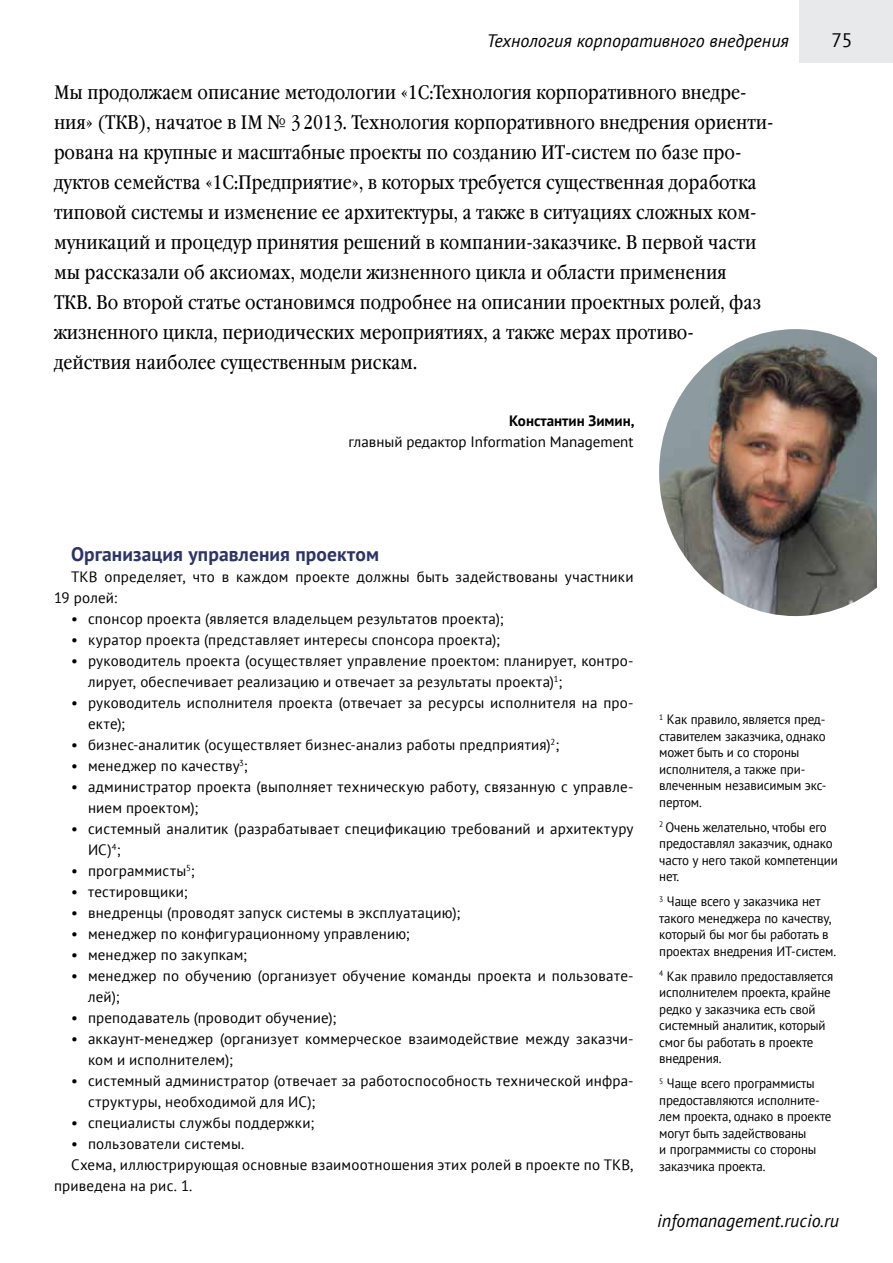
<style>
.page{position:relative;width:893px;height:1263px;background:#fff}
.page>*{position:absolute;margin:0;border:0;box-sizing:border-box;transform-origin:0 0}
.t1{font:19.5px/30px "Garamond Book Narrow C";color:#000}
.t2{font:700 19.5px "PT Sans";letter-spacing:.005em;color:#2d3467}
.t3{font:19.5px "PT Sans";color:#000}
.t4{font:italic 18px "PT Sans";color:#000}
.t5{font:15px/21px "PT Sans";letter-spacing:.015em;color:#000}
.t6{font:700 15px "PT Sans";color:#000}
.t7{font:13.5px/16.5px "PT Sans";letter-spacing:-.01em;color:#000;scale:.96 1}
</style>
<div class="page">
<div style="left:800px;top:0;width:93px;height:62px;background:#e8e9ea"></div>
<img style="left:659px;top:329px;width:218px;height:287px">
<p class="t4" style="left:487px;top:29px;width:304px">Технология корпоративного внедрения</p>
<p class="t1" style="left:54px;top:78px;width:721px">Мы продолжаем описание методологии «1С:Технология корпоративного внедре&shy;ния» (ТКВ), начатое в IM № 32013. Технология корпоративного внедрения ориенти&shy;рована на крупные и масштабные проекты по созданию ИТ-систем по базе про&shy;дуктов семейства «1С:Предприятие», в которых требуется существенная доработка типовой системы и изменение ее архитектуры, а также в ситуациях сложных ком&shy;муникаций и процедур принятия решений в компании-заказчике. В первой части мы рассказали об аксиомах, модели жизненного цикла и области применения<br>ТКВ. Во второй статье остановимся подробнее на описании проектных ролей, фаз жизненного цикла, периодических мероприятиях, а также мерах противо&shy;действия наиболее существенным рискам.</p>
<p class="t6" style="left:509px;top:411px;width:127px">Константин Зимин,</p>
<p class="t5" style="left:349px;top:431px;width:286px">главный редактор Information Management</p>
<h1 class="t3" style="left:831px;top:28px;width:23px">75</h1>
<h1 class="t2" style="left:71px;top:541px;width:310px">Организация управления проектом</h1>
<p class="t5" style="left:54px;top:566px;width:581px;text-indent:17px">ТКВ определяет, что в каждом проекте должны быть задействованы участники<br>19 ролей:</p>
<p class="t5" style="left:71px;top:608px;width:434px">• спонсор проекта (является владельцем результатов проекта);</p>
<p class="t5" style="left:71px;top:629px;width:431px">• куратор проекта (представляет интересы спонсора проекта);</p>
<p class="t5" style="left:88px;top:650px;width:547px;text-indent:-17px">• руководитель проекта (осуществляет управление проектом: планирует, контро&shy;лирует, обеспечивает реализацию и отвечает за результаты проекта)<sup>1</sup>;</p>
<p class="t5" style="left:88px;top:692px;width:547px;text-indent:-17px">• руководитель исполнителя проекта (отвечает за ресурсы исполнителя на про&shy;екте);</p>
<p class="t5" style="left:71px;top:734px;width:490px">• бизнес-аналитик (осуществляет бизнес-анализ работы предприятия)<sup>2</sup>;</p>
<p class="t5" style="left:71px;top:755px;width:178px">• менеджер по качеству<sup>3</sup>;</p>
<p class="t5" style="left:88px;top:776px;width:547px;text-indent:-17px">• администратор проекта (выполняет техническую работу, связанную с управле&shy;нием проектом);</p>
<p class="t5" style="left:88px;top:818px;width:547px;text-indent:-17px">• системный аналитик (разрабатывает спецификацию требований и архитектуру<br>ИС)<sup>4</sup>;</p>
<p class="t5" style="left:71px;top:860px;width:125px">• программисты<sup>5</sup>;</p>
<p class="t5" style="left:71px;top:881px;width:118px">• тестировщики;</p>
<p class="t5" style="left:71px;top:902px;width:391px">• внедренцы (проводят запуск системы в эксплуатацию);</p>
<p class="t5" style="left:71px;top:923px;width:340px">• менеджер по конфигурационному управлению;</p>
<p class="t5" style="left:71px;top:944px;width:178px">• менеджер по закупкам;</p>
<p class="t5" style="left:88px;top:965px;width:547px;text-indent:-17px">• менеджер по обучению (организует обучение команды проекта и пользовате&shy;лей);</p>
<p class="t5" style="left:71px;top:1007px;width:267px">• преподаватель (проводит обучение);</p>
<p class="t5" style="left:88px;top:1028px;width:547px;text-indent:-17px">• аккаунт-менеджер (организует коммерческое взаимодействие между заказчи&shy;ком и исполнителем);</p>
<p class="t5" style="left:88px;top:1070px;width:547px;text-indent:-17px">• системный администратор (отвечает за работоспособность технической инфра&shy;структуры, необходимой для ИС);</p>
<p class="t5" style="left:71px;top:1112px;width:245px">• специалисты службы поддержки;</p>
<p class="t5" style="left:71px;top:1133px;width:175px">• пользователи системы.</p>
<p class="t5" style="left:71px;top:1154px;width:564px">Схема, иллюстрирующая основные взаимоотношения этих ролей в проекте по ТКВ,</p>
<p class="t5" style="left:54px;top:1175px;width:140px">приведена на рис. 1.</p>
<p class="t7" style="left:659px;top:711px;width:176px"><sup>1</sup> Как правило, является пред&shy;ставителем заказчика, однако может быть и со стороны исполнителя, а также при&shy;влеченным независимым экс&shy;пертом.</p>
<p class="t7" style="left:659px;top:819px;width:187px"><sup>2</sup> Очень желательно, чтобы его предоставлял заказчик, однако часто у него такой компетенции нет.</p>
<p class="t7" style="left:659px;top:893px;width:186px"><sup>3</sup> Чаще всего у заказчика нет такого менеджера по качеству, который бы мог бы работать в проектах внедрения ИТ-систем.</p>
<p class="t7" style="left:659px;top:968px;width:183px"><sup>4</sup> Как правило предоставляется исполнителем проекта, крайне редко у заказчика есть свой системный аналитик, который смог бы работать в проекте внедрения.</p>
<p class="t7" style="left:659px;top:1075px;width:181px"><sup>5</sup> Чаще всего программисты предоставляются исполните&shy;лем проекта, однако в проекте могут быть задействованы<br>и программисты со стороны заказчика проекта.</p>
<p class="t4" style="left:657px;top:1209px;width:183px">infomanagement.rucio.ru</p>
</div>
